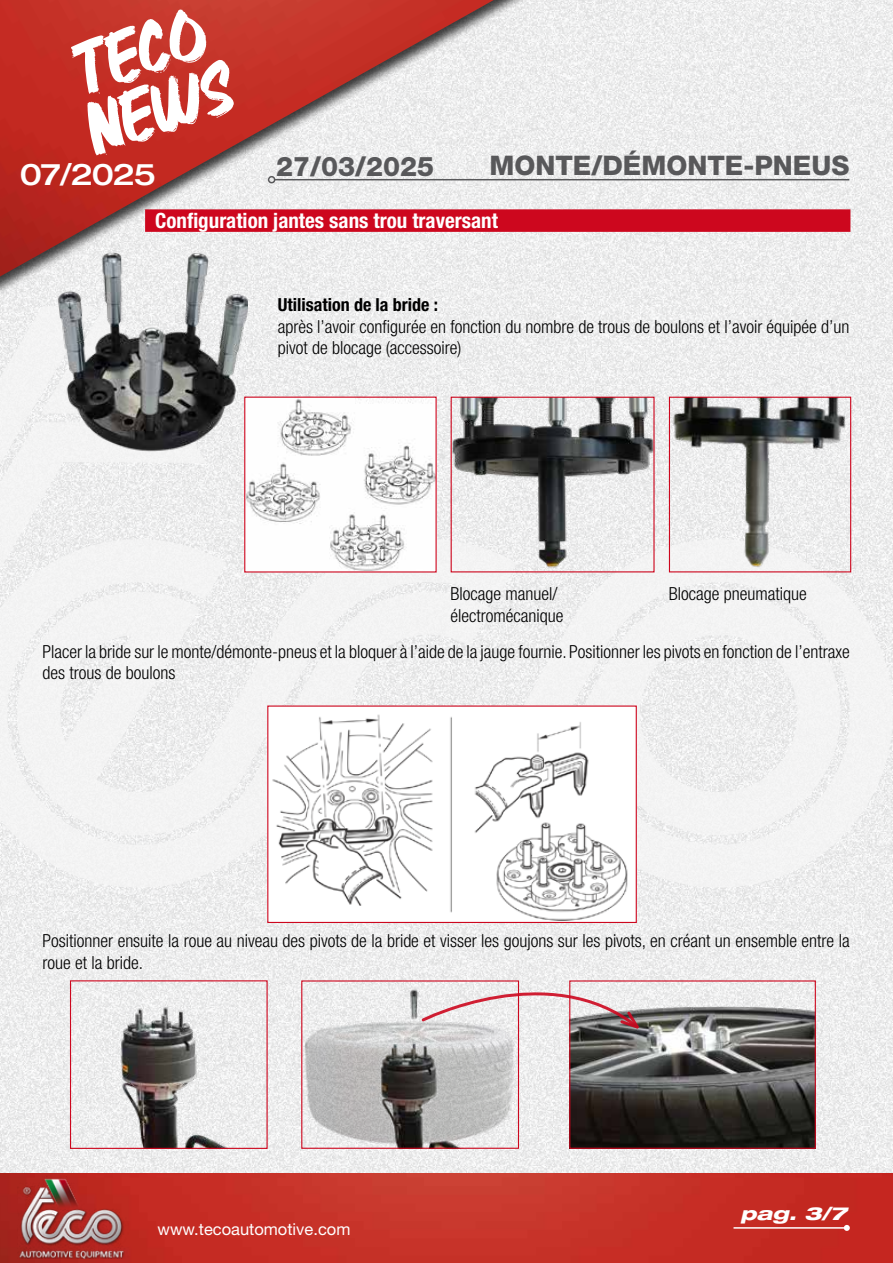
<style>
.page{position:relative;width:893px;height:1263px;background:#fff}
.page>*{position:absolute;margin:0;border:0;box-sizing:border-box;transform-origin:0 0}
.t1{font:500 expanded 30px "Helvetica Neue LT Std";letter-spacing:-.04em;color:#fff}
.t2{font:800 27px "Helvetica Neue LT Std";color:#58585a}
.t3{font:700 condensed 21px "Helvetica Neue LT Std";color:#fff}
.t4{font:300 condensed 18px/21.6px "Helvetica Neue LT Std";color:#000}
.t5{font:700 condensed 18px "Helvetica Neue LT Std";color:#000}
.t6{font:italic 800 expanded 18px "Helvetica Neue LT Std";color:#fff;scale:1.09 1}
.t7{font:16.5px "Helvetica Neue LT Std";color:#fff}
</style>
<div class="page">
<img style="left:0;top:888px;width:893px;height:285px">
<svg style="left:0;top:415px;width:893px;height:473px;fill:#f2f2f2"></svg>
<img style="left:0;top:1173px;width:893px;height:90px">
<img style="left:18px;top:1176px;width:155px;height:83px">
<hr style="left:733px;top:1227px;width:114px;height:2px;background:#fff">
<svg style="left:844px;top:1225px;width:6px;height:6px"></svg>
<img style="left:0;top:0;width:893px;height:401px">
<hr style="left:275px;top:179px;width:574px;height:1px;background:#58585a">
<div style="left:268px;top:176px;width:7px;height:7px;border:2px solid #58585a;border-radius:50%"></div>
<svg style="left:70px;top:9px;width:164px;height:146px"></svg>
<img style="left:43px;top:242px;width:205px;height:212px">
<img style="left:246px;top:399px;width:189px;height:171px">
<img style="left:453px;top:399px;width:200px;height:171px">
<div style="left:451px;top:397px;width:204px;height:175px;border:1px solid #cd071e"></div>
<img style="left:671px;top:399px;width:178px;height:171px">
<div style="left:669px;top:397px;width:182px;height:175px;border:1px solid #cd071e"></div>
<img style="left:269px;top:707px;width:366px;height:214px">
<div style="left:267px;top:705px;width:370px;height:218px;border:1px solid #cd071e"></div>
<img style="left:571px;top:982px;width:243px;height:165px">
<div style="left:569px;top:980px;width:247px;height:169px;border:1px solid #cd071e"></div>
<img style="left:303px;top:982px;width:214px;height:165px">
<div style="left:301px;top:980px;width:218px;height:169px;border:1px solid #cd071e"></div>
<img style="left:72px;top:982px;width:194px;height:165px">
<div style="left:70px;top:980px;width:198px;height:169px;border:1px solid #cd071e"></div>
<svg style="left:420px;top:991px;width:222px;height:40px"></svg>
<div style="left:145px;top:209px;width:705px;height:23px;background:#cd071e"></div>
<h1 class="t1" style="left:20px;top:155px;width:137px">07/2025</h1>
<h2 class="t2" style="left:276px;top:150px;width:160px">27/03/2025</h2>
<h2 class="t2" style="left:489px;top:149px;width:361px">MONTE/DÉMONTE-PNEUS</h2>
<p class="t3" style="left:155px;top:207px;width:344px">Configuration jantes sans trou traversant</p>
<p class="t5" style="left:278px;top:294px;width:162px">Utilisation de la bride :</p>
<p class="t4" style="left:278px;top:315px;width:573px">après l’avoir configurée en fonction du nombre de trous de boulons et l’avoir équipée d’un pivot de blocage (accessoire)</p>
<p class="t4" style="left:451px;top:583px;width:114px">Blocage manuel/ électromécanique</p>
<p class="t4" style="left:669px;top:583px;width:139px">Blocage pneumatique</p>
<p class="t4" style="left:43px;top:640px;width:809px">Placer la bride sur le monte/démonte-pneus et la bloquer à l’aide de la jauge fournie. Positionner les pivots en fonction de l’entraxe des trous de boulons</p>
<p class="t4" style="left:43px;top:930px;width:809px">Positionner ensuite la roue au niveau des pivots de la bride et visser les goujons sur les pivots, en créant un ensemble entre la roue et la bride.</p>
<p class="t7" style="left:158px;top:1219px;width:194px">www.tecoautomotive.com</p>
<p class="t6" style="left:741px;top:1202px;width:99px">pag. 3/7</p>
</div>
